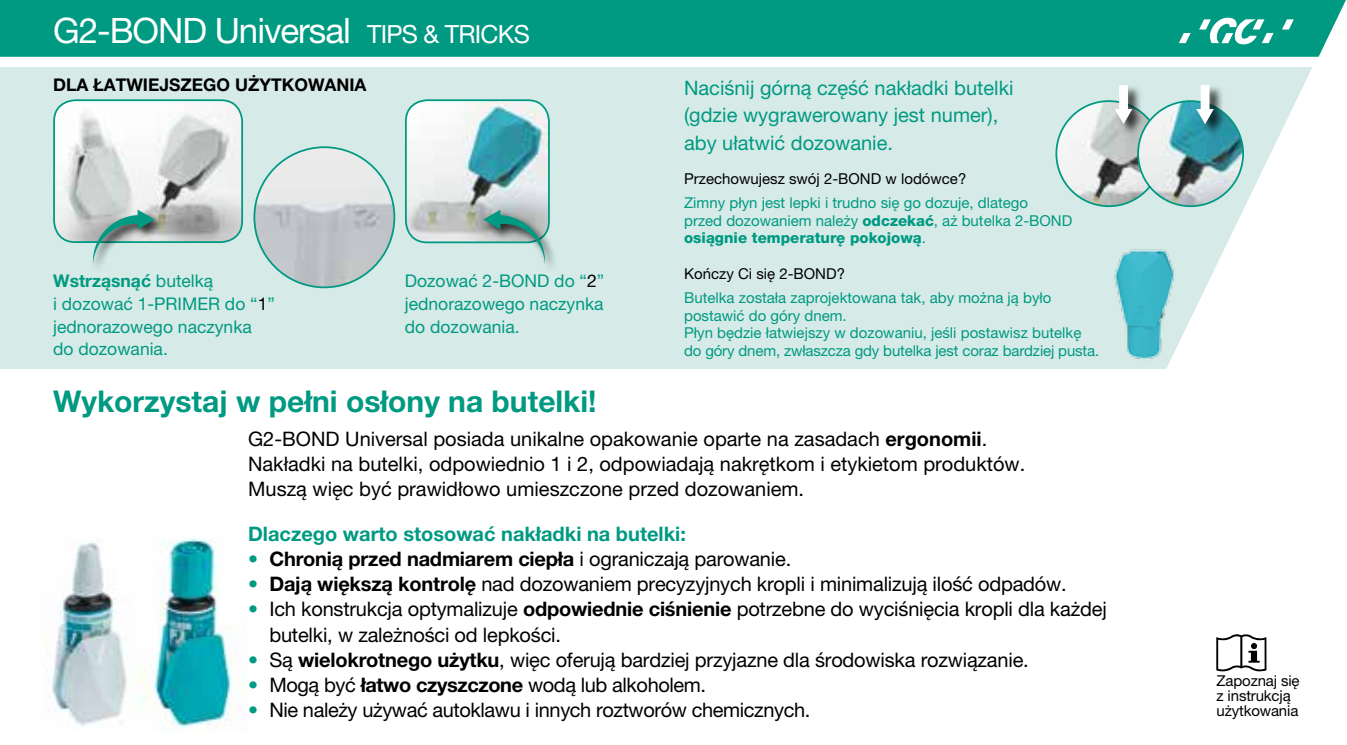
<style>
.page{position:relative;width:1347px;height:745px;background:#fff}
.page>*{position:absolute;margin:0;border:0;box-sizing:border-box;transform-origin:0 0}
.t1{font:35px "Helvetica Neue LT Pro";letter-spacing:-.03em;color:#fff}
.t2{font:700 30px "Helvetica Neue LT Pro";color:#009982}
.t3{font:20px/25px "Helvetica Neue LT Pro";letter-spacing:-.01em;color:#000}
.t4{font:20px/27.5px "Helvetica Neue LT Pro";color:#009982}
.t5{font:700 20px "Helvetica Neue LT Pro";letter-spacing:-.01em;color:#000}
.t6{font:700 20px "Helvetica Neue LT Pro";color:#009982}
.t7{font:17.5px/22.5px "Helvetica Neue LT Pro";color:#009982}
.t8{font:700 17.5px "Helvetica Neue LT Pro";color:#000}
.t9{font:15px/17.5px "Helvetica Neue LT Pro";color:#009982}
.t10{font:15px/15px "Helvetica Neue LT Pro";color:#000}
.s1{font-size:25px}
.s2{font-weight:700}
.s3{color:#000}
.s4{font-weight:800}
.s5{font-weight:400;color:#009982}
.s6{font-weight:400}
.s7{color:#009982}
</style>
<div class="page">
<svg style="left:0;top:67px;width:1312px;height:302px;background:#d8ece8"></svg>
<img style="left:54px;top:100px;width:188px;height:142px">
<div style="left:53px;top:99px;width:190px;height:144px;border:2px solid #009982;border-radius:21px"></div>
<img style="left:406px;top:100px;width:143px;height:142px">
<div style="left:405px;top:99px;width:145px;height:144px;border:2px solid #009982;border-radius:21px"></div>
<img style="left:254px;top:147px;width:140px;height:140px;border-radius:70px">
<img style="left:46px;top:538px;width:199px;height:193px">
<svg style="left:1216px;top:634px;width:51px;height:38px"></svg>
<div style="left:90px;top:207px;width:77px;height:67px;background:#000;opacity:.75"></div>
<svg style="left:93px;top:209px;width:62px;height:55px;background:#9bbdb8"></svg>
<div style="left:481px;top:207px;width:77px;height:67px;background:#000;opacity:.75"></div>
<svg style="left:483px;top:209px;width:62px;height:55px;background:#99bcb7"></svg>
<img style="left:1056px;top:101px;width:105px;height:105px;border-radius:52px">
<img style="left:1138px;top:101px;width:105px;height:105px;border-radius:52px">
<div style="left:1137px;top:100px;width:107px;height:107px;border:2px solid #009982;border-radius:50%"></div>
<div style="left:1114px;top:84px;width:32px;height:53px;background:#000;opacity:.75"></div>
<svg style="left:1114px;top:85px;width:18px;height:39px"></svg>
<div style="left:1196px;top:84px;width:31px;height:53px;background:#000;opacity:.75"></div>
<svg style="left:1196px;top:85px;width:17px;height:39px"></svg>
<div style="left:0;top:0;width:1345px;height:57px;background:#009982"></div>
<svg style="left:1282px;top:19px;width:11px;height:10px"></svg>
<svg style="left:1199px;top:18px;width:74px;height:26px"></svg>
<svg style="left:1178px;top:33px;width:12px;height:10px"></svg>
<img style="left:1109px;top:244px;width:69px;height:125px">
<h1 class="t1" style="left:53px;top:9px;width:478px">G2-BOND Universal <span class="s1">TIPS &amp; TRICKS</span></h1>
<p class="t8" style="left:53px;top:73px;width:315px">DLA ŁATWIEJSZEGO UŻYTKOWANIA</p>
<p class="t7" style="left:53px;top:269px;width:223px"><span class="s2">Wstrząsnąć</span> butelką<br>i dozować 1-PRIMER do “<span class="s3">1</span>” jednorazowego naczynka do dozowania.</p>
<p class="t7" style="left:405px;top:269px;width:201px;text-align:justify">Dozować 2-BOND do “<span class="s3">2</span>” jednorazowego naczynka do dozowania.</p>
<p class="t4" style="left:684px;top:74px;width:331px">Naciśnij górną część nakładki butelki (gdzie wygrawerowany jest numer), aby ułatwić dozowanie.</p>
<p class="t10" style="left:684px;top:171px;width:284px">Przechowujesz swój 2-BOND w lodówce?</p>
<p class="t9" style="left:684px;top:194px;width:390px">Zimny płyn jest lepki i trudno się go dozuje, dlatego<br>przed dozowaniem należy <span class="s4">odczekać</span>, aż butelka 2-BOND <span class="s4">osiągnie temperaturę pokojową</span>.</p>
<p class="t10" style="left:684px;top:265px;width:162px">Kończy Ci się 2-BOND?</p>
<p class="t9" style="left:684px;top:288px;width:416px">Butelka została zaprojektowana tak, aby można ją było postawić do góry dnem.<br>Płyn będzie łatwiejszy w dozowaniu, jeśli postawisz butelkę do góry dnem, zwłaszcza gdy butelka jest coraz bardziej pusta.</p>
<h2 class="t2" style="left:53px;top:382px;width:545px">Wykorzystaj w pełni osłony na butelki!</h2>
<p class="t3" style="left:248px;top:426px;width:778px">G2-BOND Universal posiada unikalne opakowanie oparte na zasadach <span class="s2">ergonomii</span>.<br>Nakładki na butelki, odpowiednio 1 i 2, odpowiadają nakrętkom i etykietom produktów.<br>Muszą więc być prawidłowo umieszczone przed dozowaniem.</p>
<p class="t6" style="left:248px;top:521px;width:439px">Dlaczego warto stosować nakładki na butelki:</p>
<p class="t5" style="left:248px;top:546px;width:544px"><span class="s5">•</span> Chronią przed nadmiarem ciepła <span class="s6">i ograniczają parowanie.</span></p>
<p class="t3" style="left:248px;top:571px;width:820px"><span class="s7">•</span> <span class="s2">Dają większą kontrolę</span> nad dozowaniem precyzyjnych kropli i minimalizują ilość odpadów.</p>
<p class="t3" style="left:269px;top:596px;width:839px;text-indent:-21px"><span class="s7">•</span> Ich konstrukcja optymalizuje <span class="s2">odpowiednie ciśnienie</span> potrzebne do wyciśnięcia kropli dla każdej butelki, w zależności od lepkości.</p>
<p class="t3" style="left:248px;top:646px;width:782px"><span class="s7">•</span> Są <span class="s2">wielokrotnego użytku</span>, więc oferują bardziej przyjazne dla środowiska rozwiązanie.</p>
<p class="t3" style="left:248px;top:671px;width:459px"><span class="s7">•</span> Mogą być <span class="s2">łatwo czyszczone</span> wodą lub alkoholem.</p>
<p class="t3" style="left:248px;top:696px;width:564px"><span class="s7">•</span> Nie należy używać autoklawu i innych roztworów chemicznych.</p>
<p class="t10" style="left:1216px;top:672px;width:85px">Zapoznaj się z instrukcją użytkowania</p>
</div>
